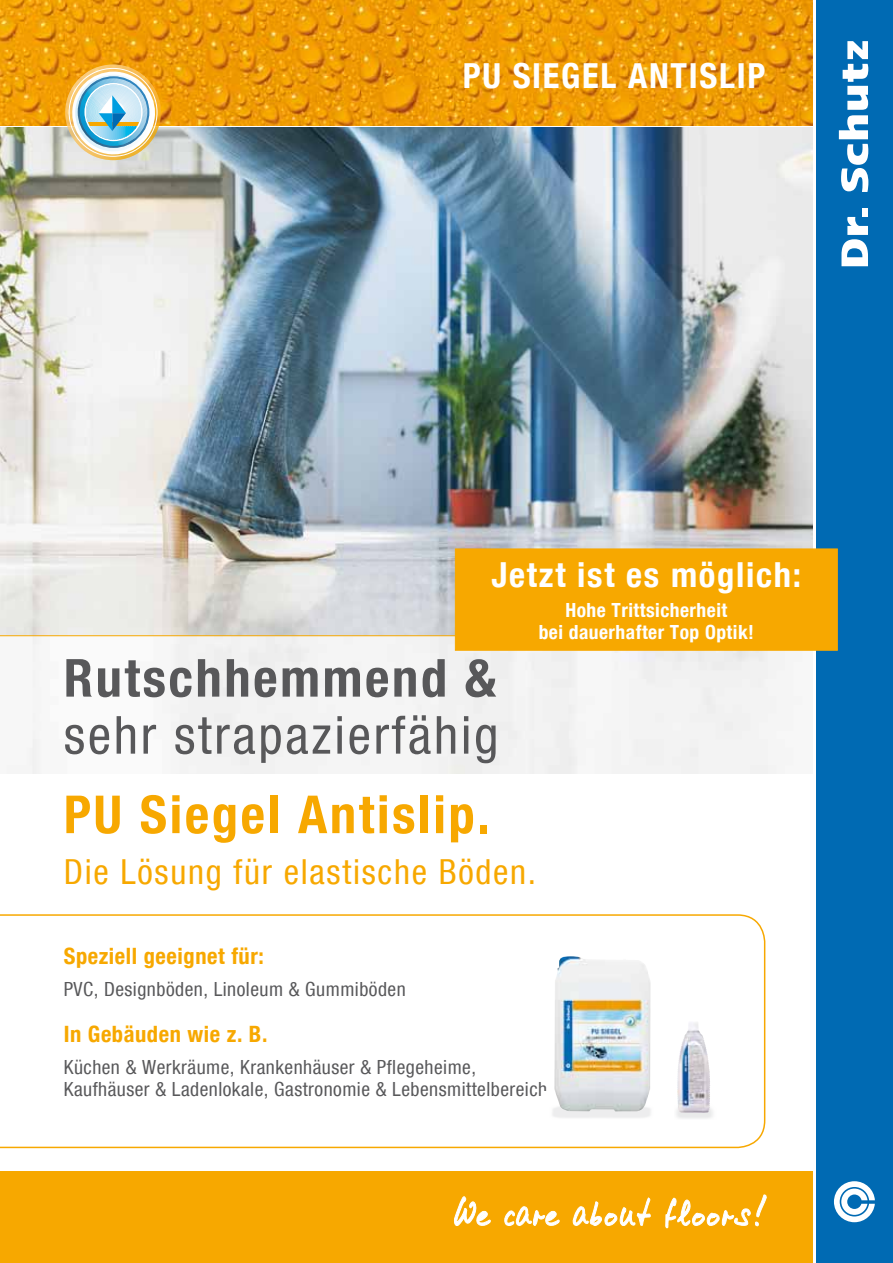
<style>
.page{position:relative;width:893px;height:1263px;background:#fff}
.page>*{position:absolute;margin:0;border:0;box-sizing:border-box;transform-origin:0 0}
.t1{font:condensed 52.5px "Helvetica Neue LT Com";letter-spacing:.05em;color:#58585a}
.t2{font:700 condensed 52.5px "Helvetica Neue LT Com";letter-spacing:.05em;color:#f7a800}
.t3{font:700 condensed 52.5px "Helvetica Neue LT Com";letter-spacing:.05em;color:#58585a}
.t4{font:700 condensed 34.5px "Helvetica Neue LT Com";letter-spacing:.05em;color:#fff}
.t5{font:condensed 34.5px "Helvetica Neue LT Com";letter-spacing:.05em;color:#f7a800}
.t6{font:700 condensed 22.5px "Helvetica Neue LT Com";letter-spacing:.025em;color:#f7a800}
.t7{font:condensed 19.5px/22.5px "Helvetica Neue LT Com";letter-spacing:.025em;color:#58585a}
.t8{font:700 condensed 19.5px/22.5px "Helvetica Neue LT Com";letter-spacing:.025em;color:#fff;text-align:center}
</style>
<div class="page">
<img style="left:0;top:0;width:812px;height:125px">
<div style="left:0;top:1171px;width:812px;height:92px;background:#f7a800"></div>
<img style="left:0;top:128px;width:812px;height:507px">
<img style="left:64px;top:64px;width:97px;height:98px">
<div style="left:816px;top:0;width:77px;height:1263px;background:#006ab3"></div>
<svg style="left:841px;top:217px;width:27px;height:49px"></svg>
<div style="left:862px;top:208px;width:6px;height:9px;background:#fff"></div>
<svg style="left:839px;top:41px;width:29px;height:151px"></svg>
<svg style="left:834px;top:1181px;width:41px;height:41px"></svg>
<svg style="left:454px;top:1196px;width:37px;height:30px"></svg>
<svg style="left:504px;top:1206px;width:56px;height:20px"></svg>
<svg style="left:572px;top:1197px;width:79px;height:29px"></svg>
<svg style="left:665px;top:1194px;width:102px;height:34px"></svg>
<svg style="left:0;top:914px;width:765px;height:234px"></svg>
<hr style="left:0;top:635px;width:812px;height:1px;background:#f7a800">
<div style="left:455px;top:549px;width:383px;height:102px;background:#f7a800;border:1px solid #f7a800"></div>
<img style="left:674px;top:1096px;width:43px;height:24px">
<img style="left:544px;top:1091px;width:114px;height:29px">
<img style="left:554px;top:956px;width:97px;height:155px">
<img style="left:676px;top:1021px;width:34px;height:92px">
<h2 class="t4" style="left:463px;top:56px;width:304px">PU SIEGEL ANTISLIP</h2>
<h2 class="t4" style="left:492px;top:554px;width:311px">Jetzt ist es möglich:</h2>
<p class="t8" style="left:539px;top:599px;width:217px">Hohe Trittsicherheit<br>bei dauerhafter Top Optik!</p>
<h1 class="t3" style="left:64px;top:646px;width:434px">Rutschhemmend &amp;</h1>
<h1 class="t1" style="left:64px;top:704px;width:436px">sehr strapazierfähig</h1>
<h1 class="t2" style="left:64px;top:783px;width:428px">PU Siegel Antislip.</h1>
<h2 class="t5" style="left:64px;top:852px;width:474px">Die Lösung für elastische Böden.</h2>
<p class="t6" style="left:64px;top:943px;width:202px">Speziell geeignet für:</p>
<p class="t7" style="left:64px;top:977px;width:343px">PVC, Designböden, Linoleum &amp; Gummiböden</p>
<p class="t6" style="left:64px;top:1021px;width:205px">In Gebäuden wie z. B.</p>
<p class="t7" style="left:64px;top:1055px;width:485px">Küchen &amp; Werkräume, Krankenhäuser &amp; Pflegeheime,<br>Kaufhäuser &amp; Ladenlokale, Gastronomie &amp; Lebensmittelbereich</p>
</div>
